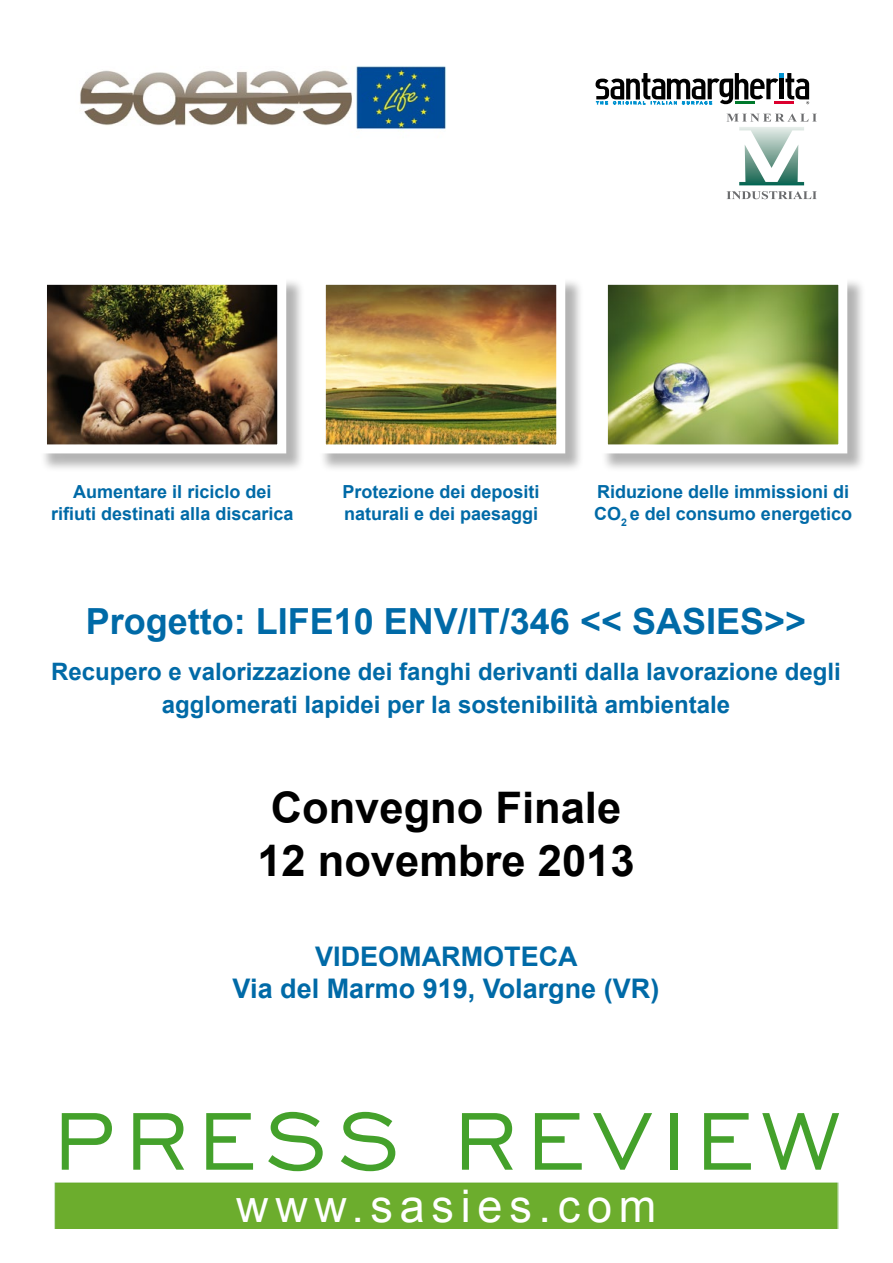
<style>
.page{position:relative;width:893px;height:1263px;background:#fff}
.page>*{position:absolute;margin:0;border:0;box-sizing:border-box;transform-origin:0 0}
.t1{font:105px "Engravers Gothic BT";letter-spacing:.095em;color:#44a12b}
.t2{font:45px "Arial";letter-spacing:.15em;color:#fff}
.t3{font:700 43.5px/52.2px "Arial";color:#000;text-align:center}
.t4{font:700 36px "Arial";color:#006aa7}
.t5{font:700 27px/32.4px "Arial";color:#006aa7;text-align:center}
.t6{font:700 24px/33px "Arial";color:#006aa7;text-align:center}
.t7{font:700 18px/21.6px "Arial";color:#006aa7}
</style>
<div class="page">
<div style="left:54px;top:1182px;width:785px;height:47px;background:#6cad2d"></div>
<img style="left:80px;top:66px;width:366px;height:64px">
<svg style="left:726px;top:114px;width:91px;height:71px"></svg>
<svg style="left:726px;top:191px;width:91px;height:8px"></svg>
<svg style="left:596px;top:73px;width:213px;height:31px"></svg>
<hr style="left:735px;top:102px;width:20px;height:2px;background:#00792c">
<hr style="left:774px;top:102px;width:20px;height:2px;background:#dc002e">
<div style="left:40px;top:278px;width:265px;height:195px;background:#000;opacity:.3"></div>
<img style="left:48px;top:286px;width:228px;height:157px">
<div style="left:38px;top:276px;width:248px;height:177px;border:9px solid #fff"></div>
<div style="left:319px;top:278px;width:265px;height:195px;background:#000;opacity:.3"></div>
<img style="left:327px;top:286px;width:228px;height:157px">
<div style="left:317px;top:276px;width:248px;height:177px;border:9px solid #fff"></div>
<div style="left:601px;top:278px;width:265px;height:195px;background:#000;opacity:.3"></div>
<img style="left:609px;top:286px;width:228px;height:157px">
<div style="left:599px;top:276px;width:248px;height:177px;border:9px solid #fff"></div>
<p class="t7" style="left:51px;top:482px;width:244px;text-align:center">Aumentare il riciclo dei rifiuti destinati alla discarica</p>
<p class="t7" style="left:594px;top:482px;width:259px">Riduzione delle immissioni di<br>CO<sub>2</sub> e del consumo energetico</p>
<p class="t7" style="left:342px;top:482px;width:199px">Protezione dei depositi naturali e dei paesaggi</p>
<h3 class="t4" style="left:86px;top:597px;width:722px">Progetto: LIFE10 ENV/IT/346 &lt;&lt; SASIES&gt;&gt;</h3>
<h3 class="t6" style="left:51px;top:656px;width:791px">Recupero e valorizzazione dei fanghi derivanti dalla lavorazione degli agglomerati lapidei per la sostenibilità ambientale</h3>
<h3 class="t3" style="left:257px;top:783px;width:379px">Convegno Finale<br>12 novembre 2013</h3>
<h3 class="t5" style="left:233px;top:941px;width:428px">VIDEOMARMOTECA<br>Via del Marmo 919, Volargne (VR)</h3>
<h1 class="t1" style="left:54px;top:1083px;width:786px">PRESS REVIEW</h1>
<h2 class="t2" style="left:237px;top:1182px;width:422px">www.sasies.com</h2>
</div>
